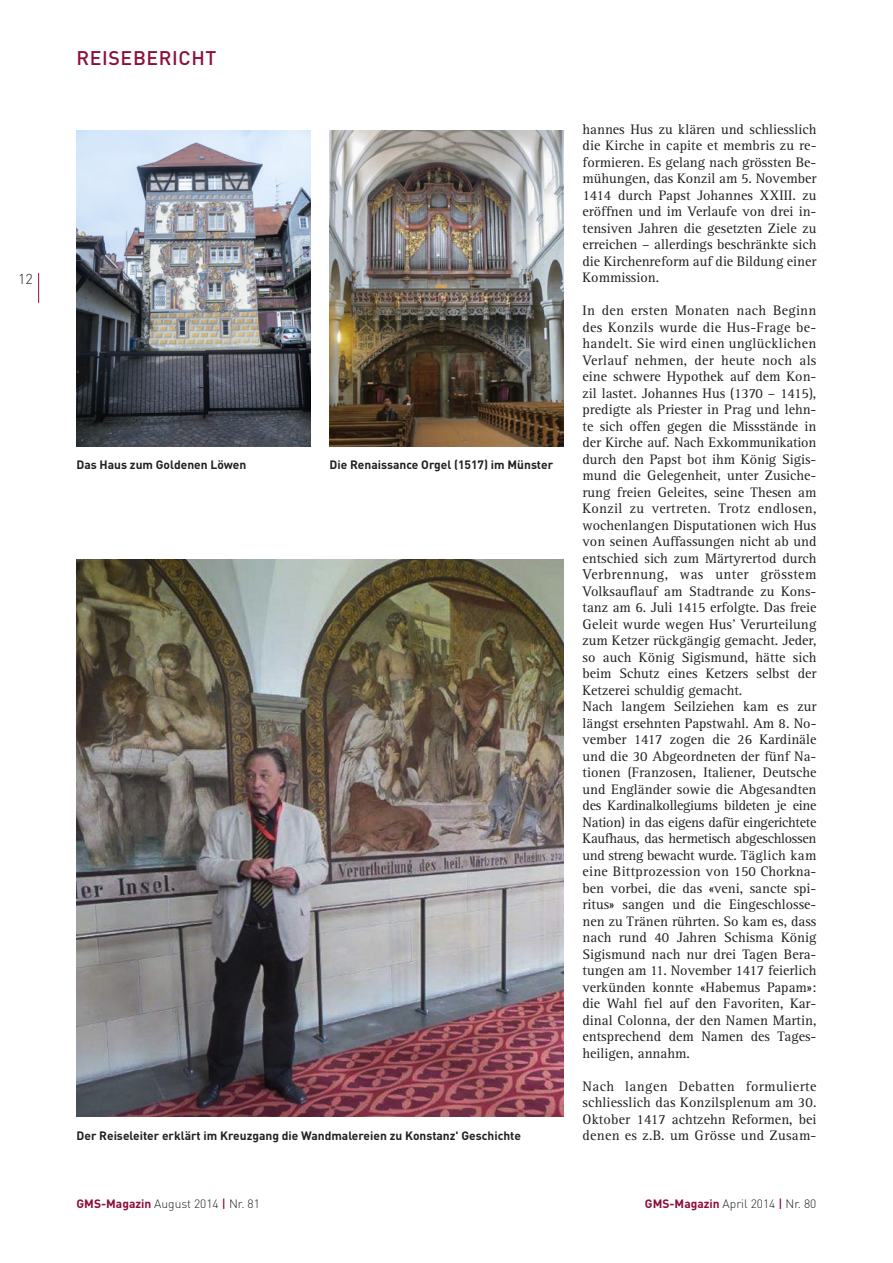
<style>
.page{position:relative;width:893px;height:1263px;background:#fff}
.page>*{position:absolute;margin:0;border:0;box-sizing:border-box;transform-origin:0 0}
.t1{font:500 19.5px "DIN";letter-spacing:.03em;color:#8d0d3a}
.t2{font:14.7px "Rotis Serif";letter-spacing:.03em;color:#231f20}
.t3{font:14.25px/16.5px "Rotis Serif";color:#231f20;text-align:justify}
.t4{font:14.25px "Rotis Serif";letter-spacing:.02em;color:#231f20}
.t5{font:300 14.25px "DIN";color:#231f20}
.t6{font:700 12px "DIN";color:#231f20}
.t7{font:300 12px "DIN";color:#231f20}
.s1{font-weight:700;color:#8d0d3a}
.s2{font-weight:500;color:#8d0d3a}
</style>
<div class="page">
<hr style="left:38px;top:273px;width:1px;height:30px;background:#8d0d3a">
<img style="left:77px;top:559px;width:486px;height:557px">
<img style="left:77px;top:130px;width:233px;height:317px">
<img style="left:330px;top:130px;width:233px;height:317px">
<p class="t5" style="left:18px;top:270px;width:16px">12</p>
<h1 class="t1" style="left:77px;top:45px;width:141px">REISEBERICHT</h1>
<p class="t6" style="left:77px;top:456px;width:171px">Das Haus zum Goldenen Löwen</p>
<p class="t6" style="left:330px;top:456px;width:225px">Die Renaissance Orgel (1517) im Münster</p>
<p class="t3" style="left:583px;top:121px;width:235px">hannes Hus zu klären und schliesslich die Kirche in capite et membris zu re&shy;formieren. Es gelang nach grössten Be&shy;mühungen, das Konzil am 5. November 1414 durch Papst Johannes XXIII. zu eröffnen und im Verlaufe von drei in&shy;tensiven Jahren die gesetzten Ziele zu erreichen – allerdings beschränkte sich die Kirchenreform auf die Bildung einer Kommission.</p>
<p class="t3" style="left:583px;top:302px;width:235px">In den ersten Monaten nach Beginn des Konzils wurde die Hus-Frage be&shy;handelt. Sie wird einen unglücklichen Verlauf nehmen, der heute noch als eine schwere Hypothek auf dem Kon&shy;zil lastet. Johannes Hus (1370 – 1415), predigte als Priester in Prag und lehn&shy;te sich offen gegen die Missstände in der Kirche auf. Nach Exkommunikation durch den Papst bot ihm König Sigis&shy;mund die Gelegenheit, unter Zusiche&shy;rung freien Geleites, seine Thesen am Konzil zu vertreten. Trotz endlosen, wochenlangen Disputationen wich Hus von seinen Auffassungen nicht ab und entschied sich zum Märtyrertod durch</p>
<p class="t2" style="left:583px;top:566px;width:235px">Verbrennung, was unter grösstem</p>
<p class="t3" style="left:583px;top:583px;width:235px;text-align:left">Volksauflauf am Stadtrande zu Kons&shy;tanz am 6. Juli 1415 erfolgte. Das freie Geleit wurde wegen Hus' Verurteilung zum Ketzer rückgängig gemacht. Jeder, so auch König Sigismund, hätte sich beim Schutz eines Ketzers selbst der Ketzerei schuldig gemacht.<br>Nach langem Seilziehen kam es zur längst ersehnten Papstwahl. Am 8. No&shy;vember 1417 zogen die 26 Kardinäle und die 30 Abgeordneten der fünf Na&shy;tionen (Franzosen, Italiener, Deutsche und Engländer sowie die Abgesandten des Kardinalkollegiums bildeten je eine Nation) in das eigens dafür eingerichtete Kaufhaus, das hermetisch abgeschlossen und streng bewacht wurde. Täglich kam eine Bittprozession von 150 Chorkna&shy;ben vorbei, die das «veni, sancte spi&shy;ritus» sangen und die Eingeschlosse&shy;nen zu Tränen rührten. So kam es, dass nach rund 40 Jahren Schisma König Sigismund nach nur drei Tagen Bera&shy;tungen am 11. November 1417 feierlich verkünden konnte «Habemus Papam»: die Wahl fiel auf den Favoriten, Kar&shy;dinal Colonna, der den Namen Martin, entsprechend dem Namen des Tages&shy;heiligen, annahm.</p>
<p class="t3" style="left:583px;top:1078px;width:235px">Nach langen Debatten formulierte schliesslich das Konzilsplenum am 30.<br>Oktober 1417 achtzehn Reformen, bei</p>
<p class="t6" style="left:77px;top:1128px;width:446px">Der Reiseleiter erklärt im Kreuzgang die Wandmalereien zu Konstanz' Geschichte</p>
<p class="t4" style="left:583px;top:1127px;width:235px">denen es z.B. um Grösse und Zusam-</p>
<p class="t7" style="left:77px;top:1196px;width:185px"><span class="s1">GMS-Magazin</span> August 2014 <span class="s2">|</span> Nr. 81</p>
<p class="t7" style="left:645px;top:1196px;width:173px"><span class="s1">GMS-Magazin</span> April 2014 <span class="s2">|</span> Nr. 80</p>
</div>
